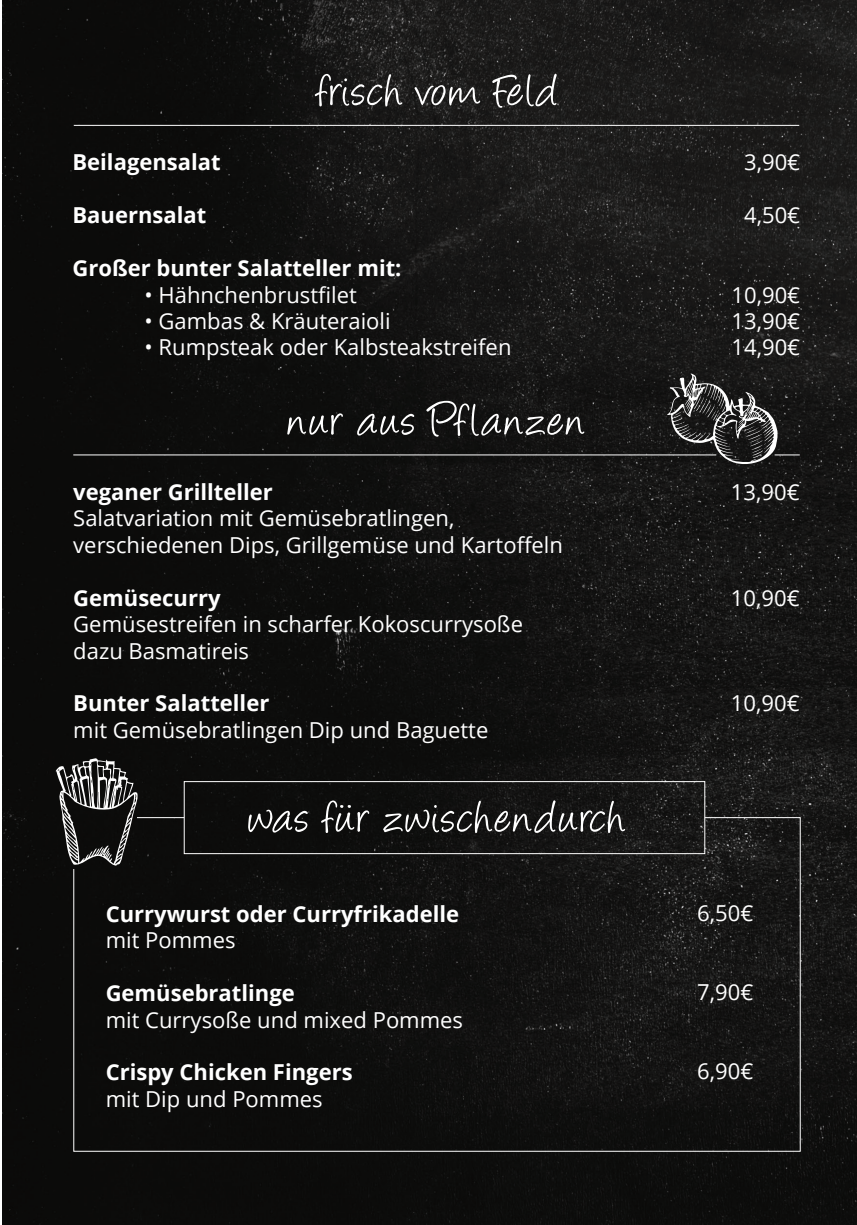
<style>
.page{position:relative;width:857px;height:1225px;background:#fff}
.page>*{position:absolute;margin:0;border:0;box-sizing:border-box;transform-origin:0 0}
.t1{font:52px "Angelina";letter-spacing:.045em;color:#fff}
.t2{font:52px "Angelina";letter-spacing:.07em;color:#fff}
.t3{font:22px/26.4px "Open Sans";color:#fff}
.t4{font:700 22px "Open Sans";color:#fff}
</style>
<div class="page">
<img style="left:3px;top:0;width:853px;height:1225px">
<svg style="left:340px;top:805px;width:11px;height:3px"></svg>
<hr style="left:74px;top:125px;width:724px;height:1px;background:#fff">
<svg style="left:666px;top:373px;width:133px;height:101px;background:#373737"></svg>
<hr style="left:73px;top:454px;width:643px;height:1px;background:#fff">
<svg style="left:56px;top:756px;width:82px;height:110px;background:#4a4a49"></svg>
<div style="left:184px;top:781px;width:521px;height:73px;border:1px solid #fff"></div>
<svg style="left:73px;top:816px;width:727px;height:336px;background:#131312"></svg>
<hr style="left:137px;top:817px;width:47px;height:1px;background:#fff">
<h1 class="t1" style="left:316px;top:69px;width:243px">frisch vom Feld</h1>
<p class="t4" style="left:72px;top:147px;width:150px">Beilagensalat</p>
<p class="t4" style="left:72px;top:200px;width:135px">Bauernsalat</p>
<p class="t4" style="left:72px;top:253px;width:330px">Großer bunter Salatteller mit:</p>
<p class="t3" style="left:144px;top:281px;width:214px">• Hähnchenbrustfilet</p>
<p class="t3" style="left:144px;top:307px;width:247px">• Gambas &amp; Kräuteraioli</p>
<p class="t3" style="left:144px;top:333px;width:368px">• Rumpsteak oder Kalbsteakstreifen</p>
<h1 class="t2" style="left:288px;top:398px;width:297px">nur aus Pflanzen</h1>
<p class="t4" style="left:73px;top:476px;width:201px">veganer Grillteller</p>
<p class="t3" style="left:73px;top:505px;width:491px">Salatvariation mit Gemüsebratlingen, verschiedenen Dips, Grillgemüse und Kartoffeln</p>
<p class="t4" style="left:73px;top:582px;width:149px">Gemüsecurry</p>
<p class="t3" style="left:73px;top:610px;width:451px">Gemüsestreifen in scharfer Kokoscurrysoße dazu Basmatireis</p>
<p class="t4" style="left:73px;top:688px;width:197px">Bunter Salatteller</p>
<p class="t3" style="left:73px;top:716px;width:416px">mit Gemüsebratlingen Dip und Baguette</p>
<h1 class="t1" style="left:248px;top:795px;width:378px">was fur zwischendurch</h1>
<p class="t4" style="left:106px;top:898px;width:355px">Currywurst oder Curryfrikadelle</p>
<p class="t3" style="left:106px;top:926px;width:131px">mit Pommes</p>
<p class="t4" style="left:106px;top:977px;width:190px">Gemüsebratlinge</p>
<p class="t3" style="left:106px;top:1005px;width:359px">mit Currysoße und mixed Pommes</p>
<p class="t4" style="left:106px;top:1056px;width:248px">Crispy Chicken Fingers</p>
<p class="t3" style="left:106px;top:1085px;width:218px">mit Dip und Pommes</p>
<p class="t3" style="left:743px;top:149px;width:58px">3,90€</p>
<p class="t3" style="left:743px;top:201px;width:58px">4,50€</p>
<p class="t3" style="left:731px;top:281px;width:70px;text-align:justify">10,90€ 13,90€ 14,90€</p>
<p class="t3" style="left:730px;top:478px;width:70px">13,90€</p>
<p class="t3" style="left:730px;top:584px;width:70px">10,90€</p>
<p class="t3" style="left:730px;top:689px;width:70px">10,90€</p>
<p class="t3" style="left:697px;top:899px;width:58px">6,50€</p>
<p class="t3" style="left:697px;top:978px;width:58px">7,90€</p>
<p class="t3" style="left:697px;top:1057px;width:58px">6,90€</p>
</div>
